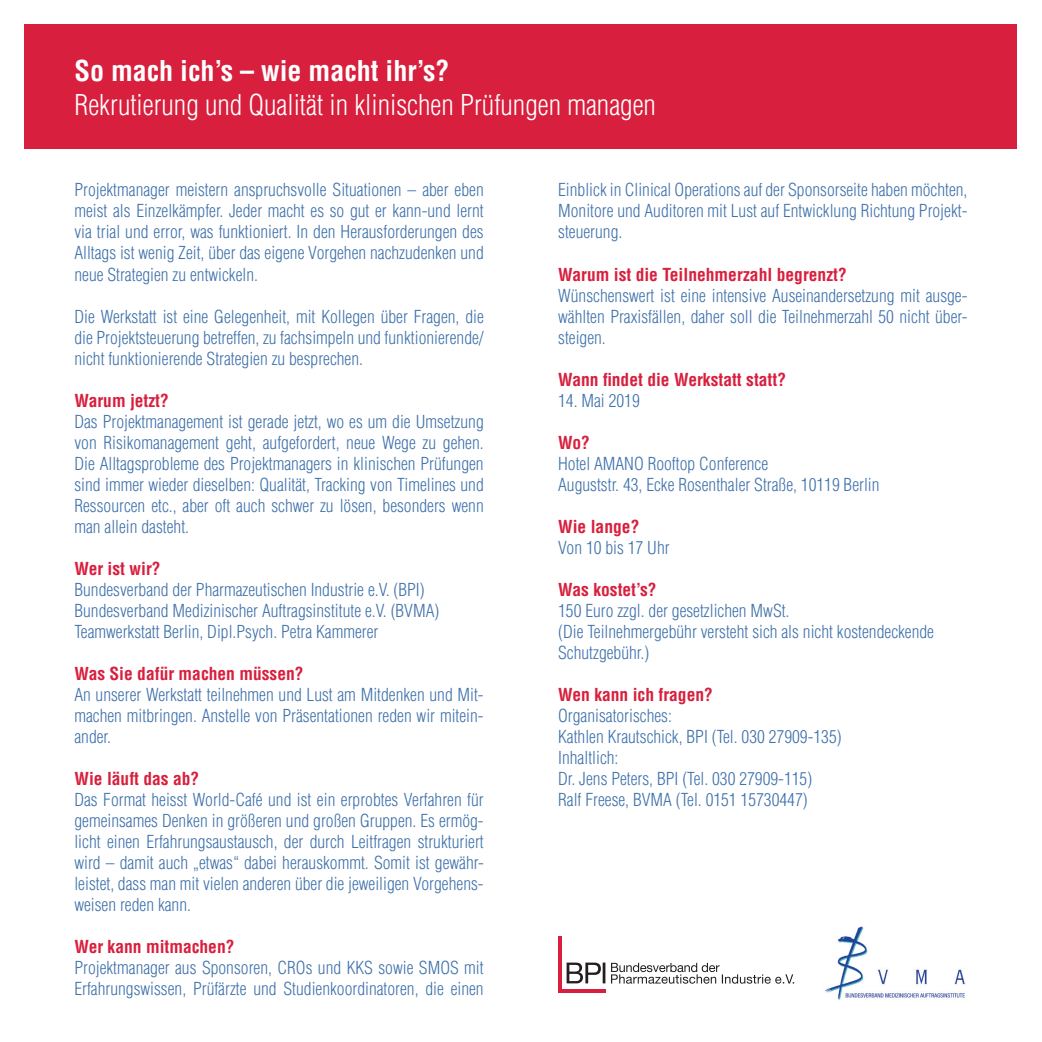
<style>
.page{position:relative;width:1042px;height:1042px;background:#fff}
.page>*{position:absolute;margin:0;border:0;box-sizing:border-box;transform-origin:0 0}
.t1{font:300 condensed 28px "Helvetica";color:#fff}
.t2{font:700 condensed 28px "Helvetica";color:#fff}
.t3{font:300 condensed 17.5px/21px "Helvetica";color:#4072ab;text-align:justify}
.t4{font:700 condensed 17.5px "Helvetica";color:#d81f3d}
</style>
<div class="page">
<div style="left:25px;top:25px;width:992px;height:124px;background:#d81f3d"></div>
<img style="left:566px;top:962px;width:229px;height:31px">
<hr style="left:558px;top:936px;width:4px;height:57px;background:#d81f3d">
<hr style="left:558px;top:989px;width:47px;height:4px;background:#d81f3d">
<svg style="left:566px;top:962px;width:39px;height:21px"></svg>
<svg style="left:611px;top:963px;width:183px;height:20px"></svg>
<img style="left:824px;top:926px;width:141px;height:74px">
<h1 class="t2" style="left:74px;top:54px;width:376px">So mach ich’s – wie macht ihr’s?</h1>
<h1 class="t1" style="left:74px;top:88px;width:583px">Rekrutierung und Qualität in klinischen Prüfungen managen</h1>
<p class="t3" style="left:74px;top:179px;width:411px">Projektmanager meistern anspruchsvolle Situationen – aber eben meist als Einzelkämpfer. Jeder macht es so gut er kann-und lernt via trial und error, was funktioniert. In den Herausforderungen des Alltags ist wenig Zeit, über das eigene Vorgehen nachzudenken und neue Strategien zu entwickeln.</p>
<p class="t3" style="left:74px;top:305px;width:411px">Die Werkstatt ist eine Gelegenheit, mit Kollegen über Fragen, die die Projektsteuerung betreffen, zu fachsimpeln und funktionierende/ nicht funktionierende Strategien zu besprechen.</p>
<p class="t4" style="left:74px;top:389px;width:96px">Warum jetzt?</p>
<p class="t3" style="left:74px;top:410px;width:411px">Das Projektmanagement ist gerade jetzt, wo es um die Umsetzung von Risikomanagement geht, aufgefordert, neue Wege zu gehen.<br>Die Alltagsprobleme des Projektmanagers in klinischen Prüfungen sind immer wieder dieselben: Qualität, Tracking von Timelines und Ressourcen etc., aber oft auch schwer zu lösen, besonders wenn man allein dasteht.</p>
<p class="t4" style="left:74px;top:557px;width:88px">Wer ist wir?</p>
<p class="t3" style="left:74px;top:578px;width:366px;text-align:left">Bundesverband der Pharmazeutischen Industrie e.V. (BPI)<br>Bundesverband Medizinischer Auftragsinstitute e.V. (BVMA)<br>Teamwerkstatt Berlin, Dipl.Psych. Petra Kammerer</p>
<p class="t4" style="left:74px;top:662px;width:231px">Was Sie dafür machen müssen?</p>
<p class="t3" style="left:74px;top:683px;width:411px">An unserer Werkstatt teilnehmen und Lust am Mitdenken und Mit&shy;machen mitbringen. Anstelle von Präsentationen reden wir mitein&shy;ander.</p>
<p class="t4" style="left:74px;top:767px;width:126px">Wie läuft das ab?</p>
<p class="t3" style="left:74px;top:788px;width:411px">Das Format heisst World-Café und ist ein erprobtes Verfahren für gemeinsames Denken in größeren und großen Gruppen. Es ermög&shy;licht einen Erfahrungsaustausch, der durch Leitfragen strukturiert wird – damit auch „etwas“ dabei herauskommt. Somit ist gewähr&shy;leistet, dass man mit vielen anderen über die jeweiligen Vorgehens&shy;weisen reden kann.</p>
<p class="t4" style="left:74px;top:935px;width:162px">Wer kann mitmachen?</p>
<p class="t3" style="left:74px;top:956px;width:411px">Projektmanager aus Sponsoren, CROs und KKS sowie SMOS mit<br>Erfahrungswissen, Prüfärzte und Studienkoordinatoren, die einen</p>
<p class="t3" style="left:558px;top:179px;width:411px">Einblick in Clinical Operations auf der Sponsorseite haben möchten, Monitore und Auditoren mit Lust auf Entwicklung Richtung Projekt&shy;steuerung.</p>
<p class="t4" style="left:558px;top:263px;width:290px">Warum ist die Teilnehmerzahl begrenzt?</p>
<p class="t3" style="left:558px;top:284px;width:411px">Wünschenswert ist eine intensive Auseinandersetzung mit ausge&shy;wählten Praxisfällen, daher soll die Teilnehmerzahl 50 nicht über&shy;steigen.</p>
<p class="t4" style="left:558px;top:368px;width:229px">Wann findet die Werkstatt statt?</p>
<p class="t3" style="left:558px;top:389px;width:83px">14. Mai 2019</p>
<p class="t4" style="left:558px;top:431px;width:33px">Wo?</p>
<p class="t3" style="left:558px;top:452px;width:323px">Hotel AMANO Rooftop Conference<br>Auguststr. 43, Ecke Rosenthaler Straße, 10119 Berlin</p>
<p class="t4" style="left:558px;top:515px;width:83px">Wie lange?</p>
<p class="t3" style="left:558px;top:536px;width:113px">Von 10 bis 17 Uhr</p>
<p class="t4" style="left:558px;top:578px;width:100px">Was kostet’s?</p>
<p class="t3" style="left:558px;top:599px;width:377px;text-align:left">150 Euro zzgl. der gesetzlichen MwSt.<br>(Die Teilnehmergebühr versteht sich als nicht kostendeckende<br>Schutzgebühr.)</p>
<p class="t4" style="left:558px;top:683px;width:156px">Wen kann ich fragen?</p>
<p class="t3" style="left:558px;top:704px;width:285px;text-align:left">Organisatorisches:<br>Kathlen Krautschick, BPI (Tel. 030 27909-135)<br>Inhaltlich:<br>Dr. Jens Peters, BPI (Tel. 030 27909-115)<br>Ralf Freese, BVMA (Tel. 0151 15730447)</p>
</div>
